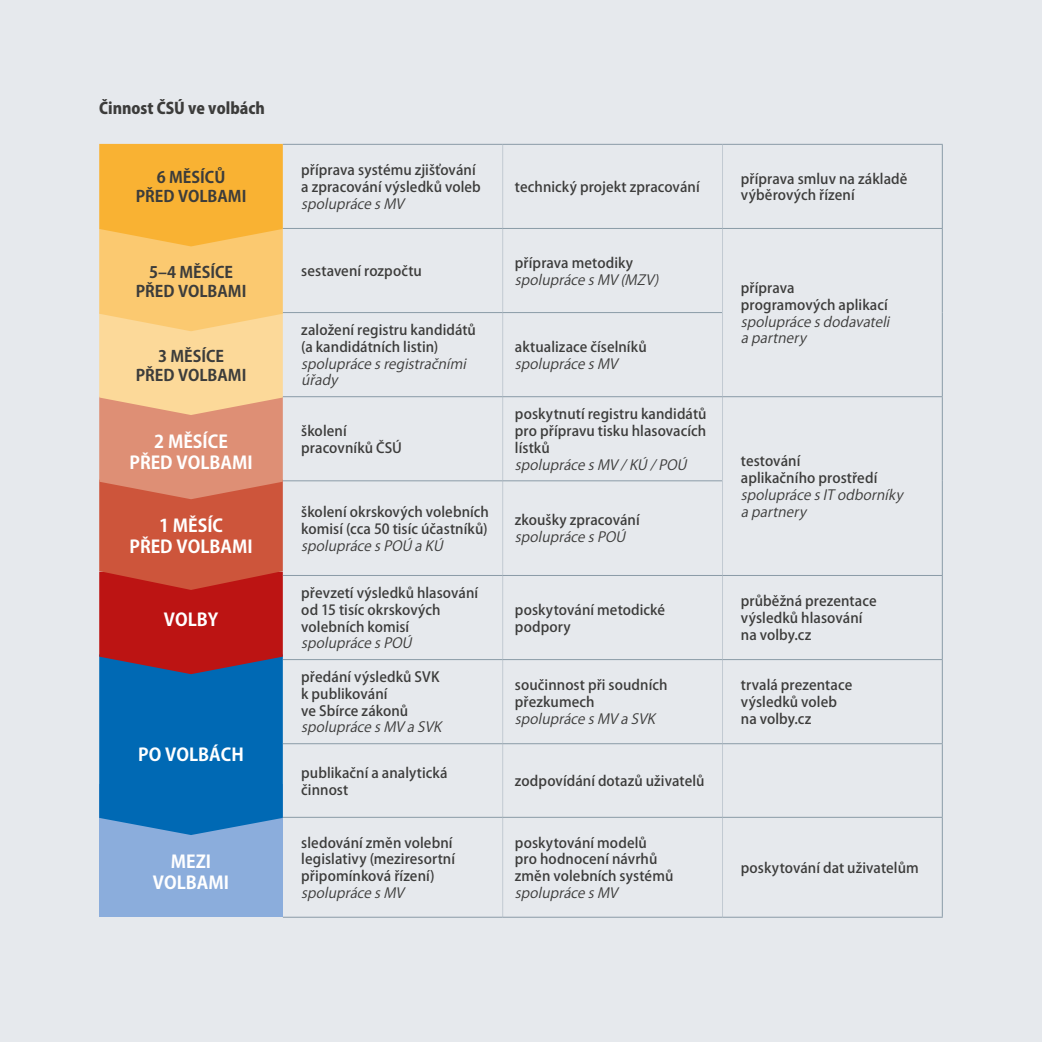
<style>
.page{position:relative;width:1042px;height:1042px;background:#e6e9ed}
.page>*{position:absolute;margin:0;border:0;box-sizing:border-box;transform-origin:0 0}
.t1{font:700 17.5px/21px "Koz Go Pr 6 N";color:#fff;text-align:center}
.t2{font:700 15.75px/18.9px "Koz Go Pr 6 N";color:#3c3c3b;text-align:center}
.t3{font:800 15.75px "Koz Go Pr 6 N";color:#3c3c3b}
.t4{font:500 14px/16.8px "Koz Go Pr 6 N";letter-spacing:.005em;color:#3c3c3b}
.t5{font:italic 14px/16.8px "Koz Go Pr 6 N";color:#3c3c3b}
</style>
<div class="page">
<div style="left:99px;top:785px;width:184px;height:132px;background:#8baddc"></div>
<svg style="left:99px;top:144px;width:184px;height:691px;background:#ad846c"></svg>
<hr style="left:502px;top:145px;width:1px;height:83px;background:#c2cad2">
<hr style="left:722px;top:145px;width:1px;height:83px;background:#c2cad2">
<hr style="left:502px;top:229px;width:1px;height:83px;background:#c2cad2">
<hr style="left:722px;top:229px;width:1px;height:84px;background:#c2cad2">
<hr style="left:502px;top:313px;width:1px;height:83px;background:#c2cad2">
<hr style="left:722px;top:313px;width:1px;height:83px;background:#c2cad2">
<hr style="left:502px;top:397px;width:1px;height:83px;background:#c2cad2">
<hr style="left:722px;top:397px;width:1px;height:84px;background:#c2cad2">
<hr style="left:502px;top:481px;width:1px;height:94px;background:#c2cad2">
<hr style="left:722px;top:481px;width:1px;height:94px;background:#c2cad2">
<hr style="left:502px;top:576px;width:1px;height:83px;background:#c2cad2">
<hr style="left:722px;top:576px;width:1px;height:83px;background:#c2cad2">
<hr style="left:502px;top:660px;width:1px;height:83px;background:#c2cad2">
<hr style="left:722px;top:660px;width:1px;height:83px;background:#c2cad2">
<hr style="left:502px;top:744px;width:1px;height:73px;background:#c2cad2">
<hr style="left:722px;top:744px;width:1px;height:73px;background:#c2cad2">
<hr style="left:502px;top:818px;width:1px;height:99px;background:#c2cad2">
<hr style="left:722px;top:818px;width:1px;height:99px;background:#c2cad2">
<hr style="left:283px;top:144px;width:220px;height:1px;background:#8a9ba7">
<hr style="left:503px;top:144px;width:219px;height:1px;background:#8a9ba7">
<hr style="left:722px;top:144px;width:221px;height:1px;background:#8a9ba7">
<hr style="left:942px;top:145px;width:1px;height:83px;background:#8a9ba7">
<hr style="left:283px;top:228px;width:220px;height:1px;background:#8a9ba7">
<hr style="left:503px;top:228px;width:219px;height:1px;background:#8a9ba7">
<hr style="left:722px;top:228px;width:221px;height:1px;background:#8a9ba7">
<hr style="left:942px;top:229px;width:1px;height:84px;background:#8a9ba7">
<hr style="left:942px;top:313px;width:1px;height:83px;background:#8a9ba7">
<hr style="left:283px;top:312px;width:220px;height:1px;background:#8a9ba7">
<hr style="left:503px;top:312px;width:219px;height:1px;background:#8a9ba7">
<hr style="left:283px;top:396px;width:220px;height:1px;background:#8a9ba7">
<hr style="left:503px;top:396px;width:219px;height:1px;background:#8a9ba7">
<hr style="left:722px;top:396px;width:221px;height:1px;background:#8a9ba7">
<hr style="left:942px;top:397px;width:1px;height:84px;background:#8a9ba7">
<hr style="left:283px;top:480px;width:220px;height:1px;background:#8a9ba7">
<hr style="left:503px;top:480px;width:219px;height:1px;background:#8a9ba7">
<hr style="left:942px;top:481px;width:1px;height:94px;background:#8a9ba7">
<hr style="left:283px;top:575px;width:220px;height:1px;background:#8a9ba7">
<hr style="left:503px;top:575px;width:219px;height:1px;background:#8a9ba7">
<hr style="left:722px;top:575px;width:221px;height:1px;background:#8a9ba7">
<hr style="left:942px;top:576px;width:1px;height:83px;background:#8a9ba7">
<hr style="left:283px;top:659px;width:220px;height:1px;background:#8a9ba7">
<hr style="left:503px;top:659px;width:219px;height:1px;background:#8a9ba7">
<hr style="left:722px;top:659px;width:221px;height:1px;background:#8a9ba7">
<hr style="left:942px;top:660px;width:1px;height:83px;background:#8a9ba7">
<hr style="left:283px;top:743px;width:220px;height:1px;background:#8a9ba7">
<hr style="left:503px;top:743px;width:219px;height:1px;background:#8a9ba7">
<hr style="left:722px;top:743px;width:221px;height:1px;background:#8a9ba7">
<hr style="left:942px;top:744px;width:1px;height:73px;background:#8a9ba7">
<hr style="left:283px;top:817px;width:220px;height:1px;background:#8a9ba7">
<hr style="left:503px;top:817px;width:219px;height:1px;background:#8a9ba7">
<hr style="left:722px;top:817px;width:221px;height:1px;background:#8a9ba7">
<hr style="left:942px;top:818px;width:1px;height:99px;background:#8a9ba7">
<hr style="left:283px;top:917px;width:220px;height:1px;background:#8a9ba7">
<hr style="left:503px;top:917px;width:219px;height:1px;background:#8a9ba7">
<hr style="left:722px;top:917px;width:221px;height:1px;background:#8a9ba7">
<p class="t3" style="left:99px;top:99px;width:167px">Činnost ČSÚ ve volbách</p>
<p class="t2" style="left:136px;top:168px;width:112px">6 MĚSÍCŮ<br>PŘED VOLBAMI</p>
<p class="t4" style="left:301px;top:162px;width:181px">příprava systému zjišťování a zpracování výsledků voleb</p>
<p class="t5" style="left:301px;top:196px;width:109px">spolupráces MV</p>
<p class="t2" style="left:136px;top:263px;width:112px">5–4 MĚSÍCE<br>PŘED VOLBAMI</p>
<p class="t4" style="left:301px;top:263px;width:122px">sestavení rozpočtu</p>
<p class="t2" style="left:136px;top:347px;width:112px">3 MĚSÍCE<br>PŘED VOLBAMI</p>
<p class="t4" style="left:301px;top:322px;width:176px">založení registru kandidátů (a kandidátních listin)</p>
<p class="t5" style="left:301px;top:355px;width:171px">spolupráces registračními úřady</p>
<p class="t1" style="left:129px;top:431px;width:125px">2 MĚSÍCE<br>PŘED VOLBAMI</p>
<p class="t4" style="left:301px;top:423px;width:102px">školení pracovníků ČSÚ</p>
<p class="t1" style="left:129px;top:515px;width:125px">1 MĚSÍC<br>PŘED VOLBAMI</p>
<p class="t4" style="left:301px;top:504px;width:189px">školení okrskových volebních komisí (cca 50 tisíc účastníků)</p>
<p class="t5" style="left:301px;top:537px;width:148px">spolupráces POÚ a KÚ</p>
<p class="t1" style="left:164px;top:610px;width:56px">VOLBY</p>
<p class="t1" style="left:138px;top:745px;width:107px">PO VOLBÁCH</p>
<p class="t4" style="left:301px;top:585px;width:178px">převzetí výsledků hlasování od 15 tisíc okrskových volebních komisí</p>
<p class="t5" style="left:301px;top:635px;width:116px">spolupráces POÚ</p>
<p class="t4" style="left:301px;top:669px;width:140px">předání výsledků SVK k publikování<br>ve Sbírce zákonů</p>
<p class="t5" style="left:301px;top:719px;width:146px">spolupráces MVa SVK</p>
<p class="t4" style="left:515px;top:179px;width:186px">technický projekt zpracování</p>
<p class="t4" style="left:741px;top:170px;width:168px">příprava smluv na základě výběrových řízení</p>
<p class="t4" style="left:515px;top:254px;width:120px">příprava metodiky</p>
<p class="t5" style="left:515px;top:271px;width:150px">spolupráces MV(MZV)</p>
<p class="t4" style="left:515px;top:339px;width:133px">aktualizace číselníků</p>
<p class="t5" style="left:515px;top:355px;width:109px">spolupráces MV</p>
<p class="t4" style="left:741px;top:280px;width:148px">příprava programových aplikací</p>
<p class="t5" style="left:741px;top:313px;width:155px">spolupráces dodavateli a partnery</p>
<p class="t4" style="left:515px;top:406px;width:193px;text-align:justify">poskytnutí registru kandidátů pro přípravu tisku hlasovacích lístků</p>
<p class="t5" style="left:515px;top:456px;width:178px">spolupráces MV/KÚ /POÚ</p>
<p class="t4" style="left:741px;top:453px;width:138px">testování aplikačního prostředí</p>
<p class="t5" style="left:741px;top:487px;width:168px">spolupráces ITodborníky a partnery</p>
<p class="t4" style="left:515px;top:512px;width:126px">zkoušky zpracování</p>
<p class="t5" style="left:515px;top:529px;width:116px">spolupráces POÚ</p>
<p class="t4" style="left:515px;top:601px;width:152px">poskytování metodické podpory</p>
<p class="t4" style="left:741px;top:593px;width:137px">průběžná prezentace výsledků hlasování na volby.cz</p>
<p class="t4" style="left:515px;top:677px;width:154px">součinnost při soudních přezkumech</p>
<p class="t5" style="left:515px;top:711px;width:146px">spolupráces MVa SVK</p>
<p class="t4" style="left:741px;top:677px;width:113px">trvalá prezentace výsledků voleb na volby.cz</p>
<p class="t1" style="left:153px;top:851px;width:78px">MEZI<br>VOLBAMI</p>
<p class="t4" style="left:301px;top:764px;width:148px">publikační a analytická činnost</p>
<p class="t4" style="left:515px;top:773px;width:191px">zodpovídání dotazů uživatelů</p>
<p class="t4" style="left:301px;top:834px;width:155px">sledování změn volební legislativy (meziresortní připomínková řízení)</p>
<p class="t5" style="left:301px;top:885px;width:109px">spolupráces MV</p>
<p class="t4" style="left:515px;top:834px;width:160px">poskytování modelů<br>pro hodnocení návrhů změn volebních systémů</p>
<p class="t5" style="left:515px;top:885px;width:109px">spolupráces MV</p>
<p class="t4" style="left:741px;top:859px;width:179px">poskytování dat uživatelům</p>
</div>
